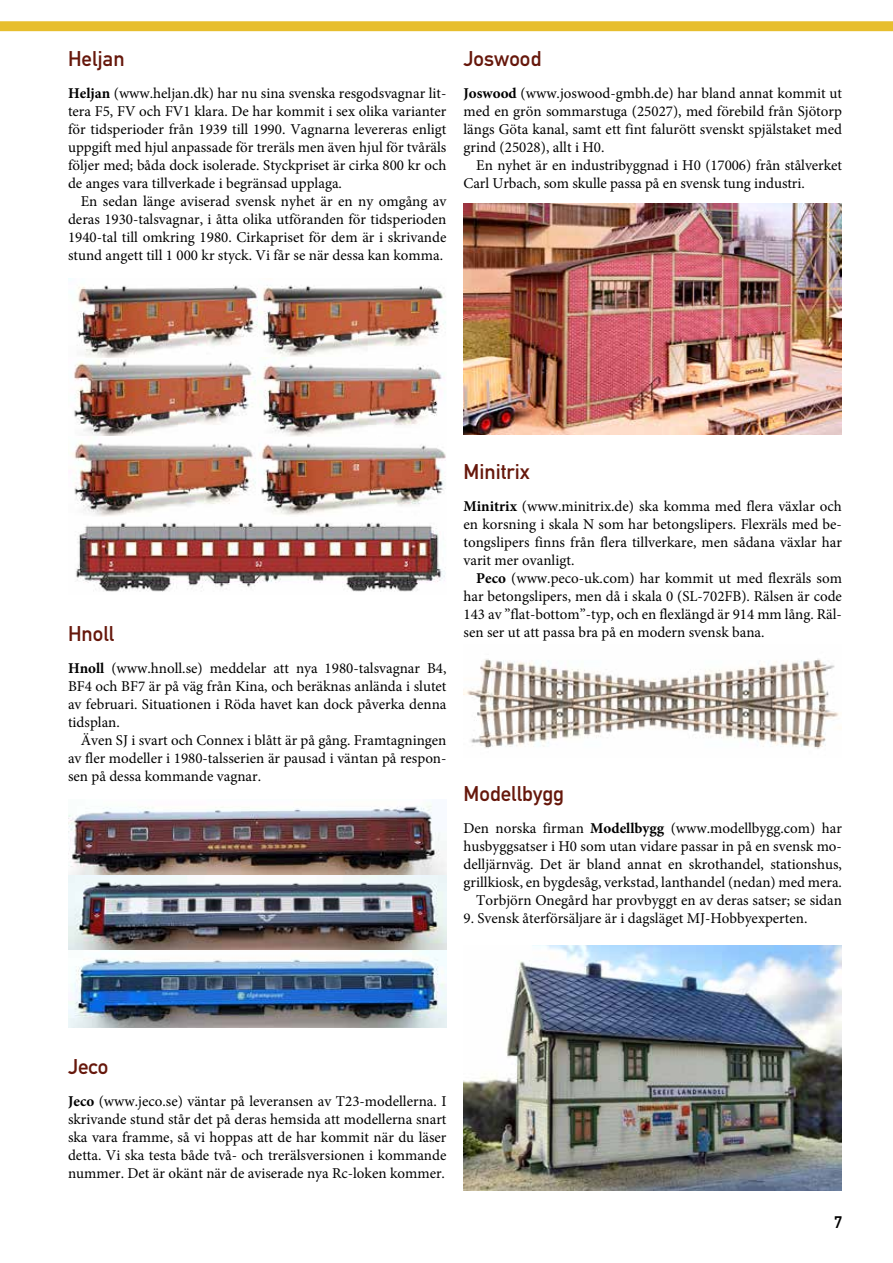
<style>
.page{position:relative;width:893px;height:1263px;background:#fff}
.page>*{position:absolute;margin:0;border:0;box-sizing:border-box;transform-origin:0 0}
.t1{font:21px "DIN Mittelschrift Std";color:#66170b}
.t2{font:16.5px "DIN Mittelschrift Std";color:#000}
.t3{font:15px/18px "Minion Pro";color:#000;text-align:justify}
.s1{font-weight:700}
</style>
<div class="page">
<svg style="left:0;top:21px;width:893px;height:10px;background:#e7bf33"></svg>
<img style="left:68px;top:278px;width:378px;height:314px">
<img style="left:68px;top:805px;width:378px;height:222px">
<img style="left:463px;top:659px;width:379px;height:90px">
<img style="left:463px;top:945px;width:379px;height:246px">
<img style="left:463px;top:203px;width:379px;height:231px">
<h1 class="t1" style="left:68px;top:46px;width:58px">Heljan</h1>
<p class="t3" style="left:68px;top:84px;width:380px"><span class="s1">Heljan</span> (www.heljan.dk) har nu sina svenska resgodsvagnar lit&shy;tera F5, FV och FV1 klara. De har kommit i sex olika varianter för tidsperioder från 1939 till 1990. Vagnarna levereras enligt uppgift med hjul anpassade för treräls men även hjul för tvåräls följer med; båda dock isolerade. Styckpriset är cirka 800 kr och de anges vara tillverkade i begränsad upplaga.</p>
<p class="t3" style="left:68px;top:192px;width:380px;text-indent:13px">En sedan länge aviserad svensk nyhet är en ny omgång av deras 1930-talsvagnar, i åtta olika utföranden för tidsperioden 1940-tal till omkring 1980. Cirkapriset för dem är i skrivande stund angett till 1 000 kr styck. Vi får se när dessa kan komma.</p>
<h1 class="t1" style="left:463px;top:46px;width:79px">Joswood</h1>
<p class="t3" style="left:463px;top:84px;width:380px"><span class="s1">Joswood</span> (www.joswood-gmbh.de) har bland annat kommit ut med en grön sommarstuga (25027), med förebild från Sjötorp längs Göta kanal, samt ett fint falurött svenskt spjälstaket med grind (25028), allt i H0.</p>
<p class="t3" style="left:463px;top:156px;width:380px;text-indent:13px">En nyhet är en industribyggnad i H0 (17006) från stålverket<br>Carl Urbach, som skulle passa på en svensk tung industri.</p>
<h1 class="t1" style="left:68px;top:621px;width:48px">Hnoll</h1>
<p class="t3" style="left:68px;top:659px;width:380px"><span class="s1">Hnoll</span> (www.hnoll.se) meddelar att nya 1980-talsvagnar B4, BF4 och BF7 är på väg från Kina, och beräknas anlända i slutet av februari. Situationen i Röda havet kan dock påverka denna tidsplan.</p>
<p class="t3" style="left:68px;top:731px;width:380px;text-indent:13px">Även SJ i svart och Connex i blått är på gång. Framtagningen av fler modeller i 1980-talsserien är pausad i väntan på respon&shy;sen på dessa kommande vagnar.</p>
<h1 class="t1" style="left:463px;top:459px;width:68px">Minitrix</h1>
<p class="t3" style="left:463px;top:497px;width:380px"><span class="s1">Minitrix</span> (www.minitrix.de) ska komma med flera växlar och en korsning i skala N som har betongslipers. Flexräls med be&shy;tongslipers finns från flera tillverkare, men sådana växlar har varit mer ovanligt.</p>
<p class="t3" style="left:463px;top:569px;width:380px;text-indent:13px"><span class="s1">Peco</span> (www.peco-uk.com) har kommit ut med flexräls som har betongslipers, men då i skala 0 (SL-702FB). Rälsen är code 143 av ”flat-bottom”-typ, och en flexlängd är 914 mm lång. Räl&shy;sen ser ut att passa bra på en modern svensk bana.</p>
<h1 class="t1" style="left:463px;top:781px;width:102px">Modellbygg</h1>
<p class="t3" style="left:463px;top:819px;width:380px;text-align:right">Den norska firman <span class="s1">Modellbygg</span> (www.modellbygg.com) har husbyggsatser i H0 som utan vidare passar in på en svensk mo&shy;delljärnväg. Det är bland annat en skrothandel, stationshus, grillkiosk, en bygdesåg, verkstad, lanthandel (nedan) med mera.<br>Torbjörn Onegård har provbyggt en av deras satser; se sidan</p>
<p class="t3" style="left:463px;top:909px;width:345px">9. Svensk återförsäljare är i dagsläget MJ-Hobbyexperten.</p>
<h1 class="t1" style="left:68px;top:1054px;width:42px">Jeco</h1>
<p class="t3" style="left:68px;top:1092px;width:380px"><span class="s1">Jeco</span> (www.jeco.se) väntar på leveransen av T23-modellerna. I skrivande stund står det på deras hemsida att modellerna snart ska vara framme, så vi hoppas att de har kommit när du läser detta. Vi ska testa både två- och trerälsversionen i kommande nummer. Det är okänt när de aviserade nya Rc-loken kommer.</p>
<p class="t2" style="left:834px;top:1212px;width:9px">7</p>
</div>
